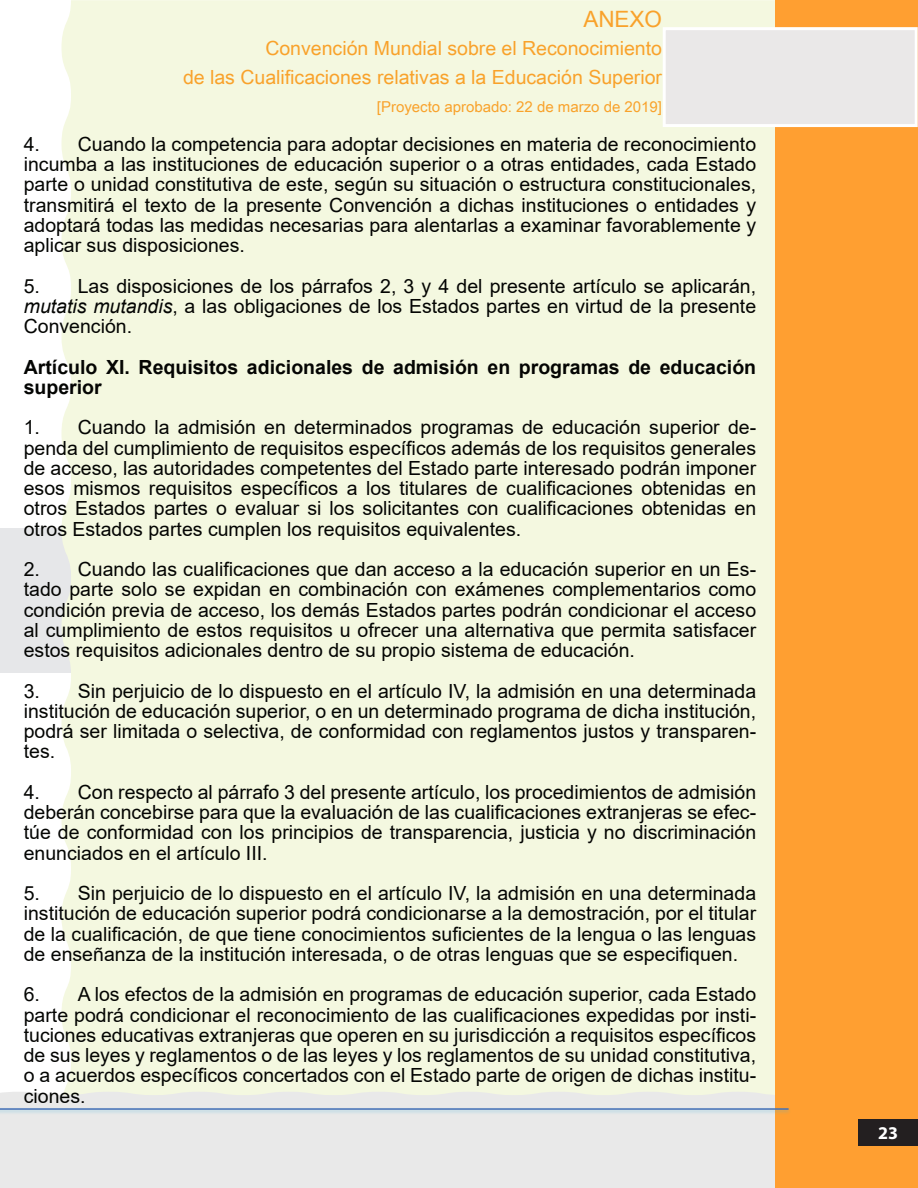
<style>
.page{position:relative;width:918px;height:1188px;background:#fff}
.page>*{position:absolute;margin:0;border:0;box-sizing:border-box;transform-origin:0 0}
.t1{font:22.5px "Arial Unicode MS";color:#f9a22b}
.t2{font:19.5px/20.2px "Arial";color:#040503;text-align:justify}
.t3{font:19.5px "Arial Unicode MS";color:#f9a22b}
.t4{font:700 19.5px/20.2px "Arial";color:#040503}
.t5{font:700 18px "Myriad Pro";color:#fff}
.t6{font:15px "Arial Unicode MS";color:#f9a22b}
.s1{font-style:italic}
</style>
<div class="page">
<div style="left:0;top:529px;width:918px;height:144px;background:#e6e7e9"></div>
<div style="left:62px;top:0;width:714px;height:1092px;background:#f4f8e0"></div>
<div style="left:0;top:1092px;width:776px;height:96px;background:#e9e9e9"></div>
<div style="left:776px;top:0;width:142px;height:1188px;background:#ff9f31"></div>
<div style="left:0;top:1108px;width:792px;height:7px;background:#d7e0e6"></div>
<hr style="left:0;top:1108px;width:789px;height:2px;background:#446fb6">
<div style="left:858px;top:1119px;width:60px;height:27px;background:#231f20"></div>
<div style="left:664px;top:29px;width:252px;height:97px;background:#eae8e8"></div>
<div style="left:663px;top:27px;width:255px;height:100px;border:3px solid #fff"></div>
<p class="t1" style="left:583px;top:2px;width:80px">ANEXO</p>
<p class="t3" style="left:265px;top:34px;width:398px">Convención Mundial sobre el Reconocimiento</p>
<p class="t3" style="left:183px;top:63px;width:481px">de las Cualificaciones relativas a la Educación Superior</p>
<p class="t6" style="left:377px;top:96px;width:287px">[Proyecto aprobado: 22 de marzo de 2019]</p>
<p class="t2" style="left:24px;top:134px;width:734px">4. Cuando la competencia para adoptar decisiones en materia de reconocimiento incumba a las instituciones de educación superior o a otras entidades, cada Estado parte o unidad constitutiva de este, según su situación o estructura constitucionales, transmitirá el texto de la presente Convención a dichas instituciones o entidades y adoptará todas las medidas necesarias para alentarlas a examinar favorablemente y aplicar sus disposiciones.</p>
<p class="t2" style="left:24px;top:276px;width:734px">5. Las disposiciones de los párrafos 2, 3 y 4 del presente artículo se aplicarán, <span class="s1">mutatis mutandis</span>, a las obligaciones de los Estados partes en virtud de la presente Convención.</p>
<p class="t4" style="left:24px;top:357px;width:734px">Artículo XI. Requisitos adicionales de admisión en programas de educación superior</p>
<p class="t2" style="left:24px;top:417px;width:734px">1. Cuando la admisión en determinados programas de educación superior de&shy;penda del cumplimiento de requisitos específicos además de los requisitos generales de acceso, las autoridades competentes del Estado parte interesado podrán imponer esos mismos requisitos específicos a los titulares de cualificaciones obtenidas en otros Estados partes o evaluar si los solicitantes con cualificaciones obtenidas en otros Estados partes cumplen los requisitos equivalentes.</p>
<p class="t2" style="left:24px;top:559px;width:734px">2. Cuando las cualificaciones que dan acceso a la educación superior en un Es&shy;tado parte solo se expidan en combinación con exámenes complementarios como condición previa de acceso, los demás Estados partes podrán condicionar el acceso al cumplimiento de estos requisitos u ofrecer una alternativa que permita satisfacer estos requisitos adicionales dentro de su propio sistema de educación.</p>
<p class="t2" style="left:24px;top:681px;width:734px">3. Sin perjuicio de lo dispuesto en el artículo IV, la admisión en una determinada institución de educación superior, o en un determinado programa de dicha institución, podrá ser limitada o selectiva, de conformidad con reglamentos justos y transparen&shy;tes.</p>
<p class="t2" style="left:24px;top:782px;width:734px">4. Con respecto al párrafo 3 del presente artículo, los procedimientos de admisión deberán concebirse para que la evaluación de las cualificaciones extranjeras se efec&shy;túe de conformidad con los principios de transparencia, justicia y no discriminación enunciados en el artículo III.</p>
<p class="t2" style="left:24px;top:883px;width:734px">5. Sin perjuicio de lo dispuesto en el artículo IV, la admisión en una determinada institución de educación superior podrá condicionarse a la demostración, por el titular de la cualificación, de que tiene conocimientos suficientes de la lengua o las lenguas de enseñanza de la institución interesada, o de otras lenguas que se especifiquen.</p>
<p class="t2" style="left:24px;top:984px;width:734px">6. A los efectos de la admisión en programas de educación superior, cada Estado parte podrá condicionar el reconocimiento de las cualificaciones expedidas por insti&shy;tuciones educativas extranjeras que operen en su jurisdicción a requisitos específicos de sus leyes y reglamentos o de las leyes y los reglamentos de su unidad constitutiva, o a acuerdos específicos concertados con el Estado parte de origen de dichas institu&shy;ciones.</p>
<p class="t5" style="left:878px;top:1122px;width:21px">23</p>
</div>
